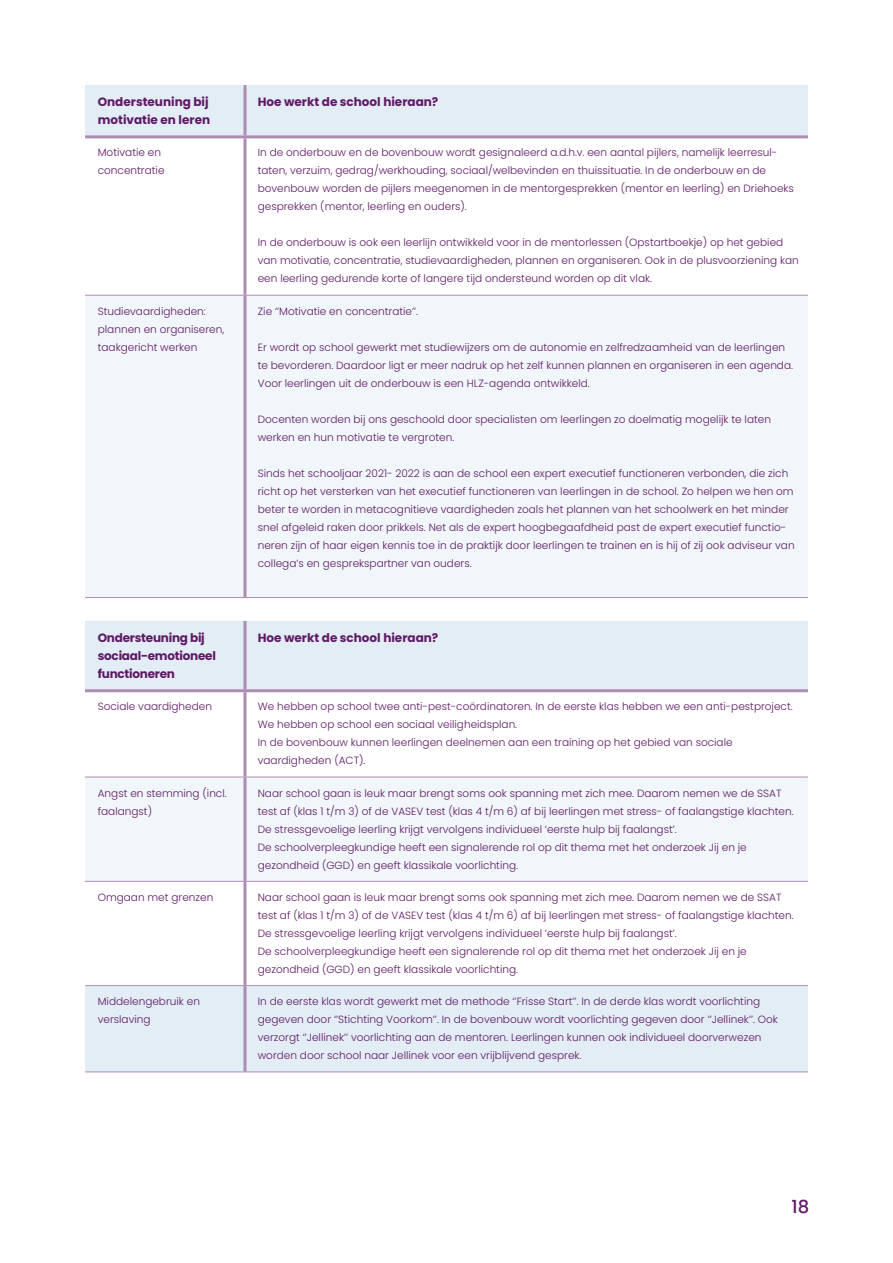
<style>
.page{position:relative;width:893px;height:1263px;background:#fff}
.page>*{position:absolute;margin:0;border:0;box-sizing:border-box;transform-origin:0 0}
.t1{font:500 18px "Poppins";color:#5e1964}
.t2{font:700 12px/18px "Poppins";color:#5e1964}
.t3{font:700 12px/18px "Poppins";letter-spacing:-.02em;color:#5e1964}
.t4{font:300 10.5px/18px "Poppins";color:#5e1964}
</style>
<div class="page">
<div style="left:85px;top:85px;width:160px;height:52px;background:#e3edf6"></div>
<div style="left:245px;top:85px;width:563px;height:52px;background:#e3edf6"></div>
<div style="left:85px;top:296px;width:723px;height:301px;background:#f1f6fa"></div>
<hr style="left:243px;top:85px;width:3px;height:50px;background:#ae8cb1">
<hr style="left:85px;top:135px;width:160px;height:3px;background:#ae8cb1">
<hr style="left:243px;top:138px;width:3px;height:157px;background:#ae8cb1">
<hr style="left:245px;top:135px;width:563px;height:3px;background:#ae8cb1">
<hr style="left:85px;top:295px;width:160px;height:1px;background:#ae8cb1">
<hr style="left:85px;top:597px;width:160px;height:1px;background:#ae8cb1">
<hr style="left:243px;top:296px;width:3px;height:301px;background:#ae8cb1">
<hr style="left:245px;top:295px;width:563px;height:1px;background:#ae8cb1">
<hr style="left:245px;top:597px;width:563px;height:1px;background:#ae8cb1">
<svg style="left:85px;top:621px;width:723px;height:450px;fill:#e3edf6"></svg>
<div style="left:245px;top:621px;width:563px;height:70px;background:#e3edf6"></div>
<div style="left:85px;top:778px;width:723px;height:103px;background:#f1f6fa"></div>
<svg style="left:85px;top:882px;width:723px;height:103px"></svg>
<hr style="left:243px;top:621px;width:3px;height:68px;background:#ae8cb1">
<hr style="left:85px;top:689px;width:160px;height:3px;background:#ae8cb1">
<hr style="left:243px;top:692px;width:3px;height:85px;background:#ae8cb1">
<hr style="left:245px;top:689px;width:563px;height:3px;background:#ae8cb1">
<hr style="left:85px;top:777px;width:160px;height:1px;background:#ae8cb1">
<hr style="left:85px;top:881px;width:160px;height:1px;background:#ae8cb1">
<hr style="left:85px;top:985px;width:160px;height:1px;background:#ae8cb1">
<hr style="left:85px;top:1071px;width:160px;height:1px;background:#ae8cb1">
<hr style="left:243px;top:777px;width:3px;height:104px;background:#ae8cb1">
<hr style="left:243px;top:882px;width:3px;height:103px;background:#ae8cb1">
<hr style="left:243px;top:986px;width:3px;height:85px;background:#ae8cb1">
<hr style="left:245px;top:777px;width:563px;height:1px;background:#ae8cb1">
<hr style="left:245px;top:881px;width:563px;height:1px;background:#ae8cb1">
<hr style="left:245px;top:985px;width:563px;height:1px;background:#ae8cb1">
<hr style="left:245px;top:1071px;width:563px;height:1px;background:#ae8cb1">
<p class="t2" style="left:98px;top:93px;width:114px">Ondersteuning bij motivatie en leren</p>
<p class="t2" style="left:258px;top:93px;width:182px">Hoe werkt de school hieraan?</p>
<p class="t4" style="left:98px;top:144px;width:68px">Motivatie en concentratie</p>
<p class="t4" style="left:258px;top:144px;width:538px">In de onderbouw en de bovenbouw wordt gesignaleerd a.d.h.v. een aantal pijlers, namelijk leerresul&shy;taten, verzuim, gedrag/werkhouding, sociaal/welbevinden en thuissituatie. In de onderbouw en de bovenbouw worden de pijlers meegenomen in de mentorgesprekken (mentor en leerling) en Driehoeks gesprekken (mentor, leerling en ouders).</p>
<p class="t4" style="left:258px;top:234px;width:543px">In de onderbouw is ook een leerlijn ontwikkeld voor in de mentorlessen (Opstartboekje) op het gebied van motivatie, concentratie, studievaardigheden, plannen en organiseren. Ook in de plusvoorziening kan een leerling gedurende korte of langere tijd ondersteund worden op dit vlak.</p>
<p class="t4" style="left:98px;top:302px;width:128px">Studievaardigheden: plannen en organiseren, taakgericht werken</p>
<p class="t4" style="left:258px;top:302px;width:162px">Zie ‘’Motivatie en concentratie’’.</p>
<p class="t4" style="left:258px;top:338px;width:537px">Er wordt op school gewerkt met studiewijzers om de autonomie en zelfredzaamheid van de leerlingen te bevorderen. Daardoor ligt er meer nadruk op het zelf kunnen plannen en organiseren in een agenda.<br>Voor leerlingen uit de onderbouw is een HLZ-agenda ontwikkeld.</p>
<p class="t4" style="left:258px;top:410px;width:515px">Docenten worden bij ons geschoold door specialisten om leerlingen zo doelmatig mogelijk te laten werken en hun motivatie te vergroten.</p>
<p class="t4" style="left:258px;top:464px;width:538px">Sinds het schooljaar 2021- 2022 is aan de school een expert executief functioneren verbonden, die zich richt op het versterken van het executief functioneren van leerlingen in de school. Zo helpen we hen om beter te worden in metacognitieve vaardigheden zoals het plannen van het schoolwerk en het minder snel afgeleid raken door prikkels. Net als de expert hoogbegaafdheid past de expert executief functio&shy;neren zijn of haar eigen kennis toe in de praktijk door leerlingen te trainen en is hij of zij ook adviseur van collega’s en gesprekspartner van ouders.</p>
<p class="t3" style="left:98px;top:629px;width:120px">Ondersteuning bij sociaal-emotioneel functioneren</p>
<p class="t2" style="left:258px;top:629px;width:182px">Hoe werkt de school hieraan?</p>
<p class="t4" style="left:98px;top:698px;width:116px">Sociale vaardigheden</p>
<p class="t4" style="left:258px;top:698px;width:536px">We hebben op school twee anti-pest-coördinatoren. In de eerste klas hebben we een anti-pestproject.<br>We hebben op school een sociaal veiligheidsplan.</p>
<p class="t4" style="left:258px;top:734px;width:476px">In de bovenbouw kunnen leerlingen deelnemen aan een training op het gebied van sociale vaardigheden (ACT).</p>
<p class="t4" style="left:98px;top:784px;width:130px">Angst en stemming (incl. faalangst)</p>
<p class="t4" style="left:258px;top:784px;width:537px">Naar school gaan is leuk maar brengt soms ook spanning met zich mee. Daarom nemen we de SSAT test af (klas 1 t/m 3) of de VASEV test (klas 4 t/m 6) af bij leerlingen met stress- of faalangstige klachten.<br>De stressgevoelige leerling krijgt vervolgens individueel ‘eerste hulp bij faalangst’.</p>
<p class="t4" style="left:258px;top:838px;width:491px">De schoolverpleegkundige heeft een signalerende rol op dit thema met het onderzoek Jij en je gezondheid (GGD) en geeft klassikale voorlichting.</p>
<p class="t4" style="left:98px;top:888px;width:117px">Omgaan met grenzen</p>
<p class="t4" style="left:258px;top:888px;width:537px">Naar school gaan is leuk maar brengt soms ook spanning met zich mee. Daarom nemen we de SSAT test af (klas 1 t/m 3) of de VASEV test (klas 4 t/m 6) af bij leerlingen met stress- of faalangstige klachten.<br>De stressgevoelige leerling krijgt vervolgens individueel ‘eerste hulp bij faalangst’.</p>
<p class="t4" style="left:258px;top:942px;width:491px">De schoolverpleegkundige heeft een signalerende rol op dit thema met het onderzoek Jij en je gezondheid (GGD) en geeft klassikale voorlichting.</p>
<p class="t4" style="left:98px;top:992px;width:104px">Middelengebruik en verslaving</p>
<p class="t4" style="left:258px;top:992px;width:522px">In de eerste klas wordt gewerkt met de methode ‘’Frisse Start’’. In de derde klas wordt voorlichting gegeven door ‘’Stichting Voorkom’’. In de bovenbouw wordt voorlichting gegeven door ‘’Jellinek’’. Ook verzorgt ‘’Jellinek’’ voorlichting aan de mentoren. Leerlingen kunnen ook individueel doorverwezen worden door school naar Jellinek voor een vrijblijvend gesprek.</p>
<h1 class="t1" style="left:792px;top:1196px;width:19px">18</h1>
</div>
